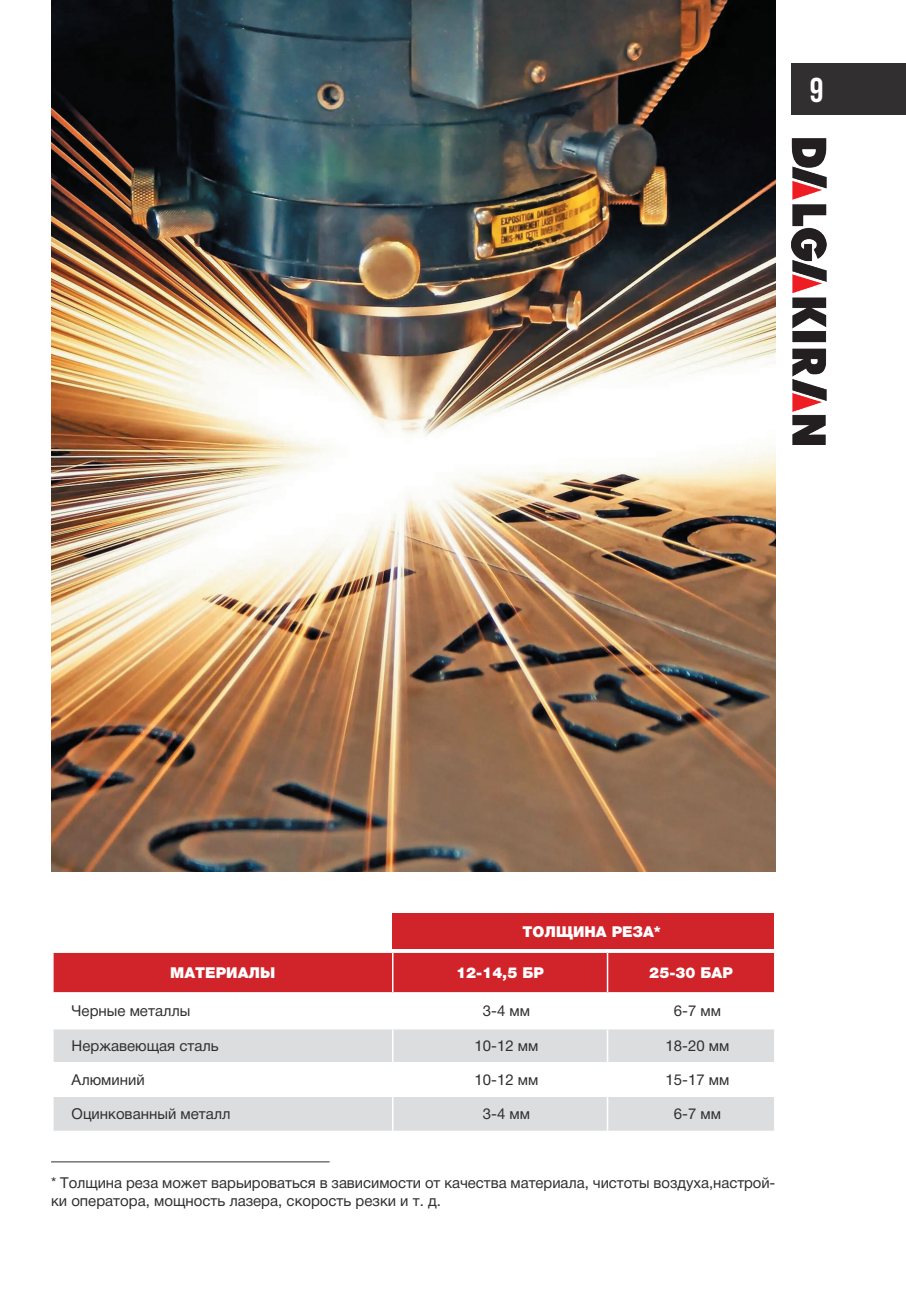
<style>
.page{position:relative;width:906px;height:1289px;background:#fff}
.page>*{position:absolute;margin:0;border:0;box-sizing:border-box;transform-origin:0 0}
.t1{font:700 34.5px "Bebas Neue";color:#fff}
.Основной{font:15px/18px "Helvetica Neue Cyr";color:#312f30}
.Основной-2{font:900 15px "Helvetica Neue Cyr";color:#fff}
</style>
<div class="page">
<img style="left:51px;top:0;width:724px;height:871px">
<div style="left:54px;top:952px;width:720px;height:40px;background:#d1232a"></div>
<svg style="left:54px;top:1029px;width:720px;height:101px;fill:#dcdddf"></svg>
<hr style="left:392px;top:952px;width:1px;height:40px;background:#fff">
<hr style="left:607px;top:952px;width:1px;height:40px;background:#fff">
<hr style="left:392px;top:1029px;width:1px;height:32px;background:#fff">
<hr style="left:607px;top:1029px;width:1px;height:32px;background:#fff">
<hr style="left:52px;top:1061px;width:341px;height:2px;background:#fff">
<hr style="left:393px;top:1061px;width:214px;height:2px;background:#fff">
<hr style="left:392px;top:1063px;width:1px;height:32px;background:#fff">
<hr style="left:607px;top:1061px;width:168px;height:2px;background:#fff">
<hr style="left:607px;top:1063px;width:1px;height:32px;background:#fff">
<hr style="left:52px;top:1095px;width:341px;height:1px;background:#fff">
<hr style="left:393px;top:1095px;width:214px;height:1px;background:#fff">
<hr style="left:392px;top:1096px;width:1px;height:34px;background:#fff">
<hr style="left:607px;top:1095px;width:168px;height:1px;background:#fff">
<hr style="left:607px;top:1096px;width:1px;height:34px;background:#fff">
<div style="left:393px;top:913px;width:381px;height:35px;background:#d1232a"></div>
<hr style="left:51px;top:1161px;width:279px;height:1px;background:#312f30">
<div style="left:791px;top:64px;width:115px;height:51px;background:#312f30"></div>
<img style="left:791px;top:138px;width:35px;height:306px">
<p class="t1" style="left:810px;top:71px;width:15px">9</p>
<p class="Основной-2" style="left:522px;top:922px;width:140px">ТОЛЩИНА РЕЗА*</p>
<p class="Основной-2" style="left:170px;top:964px;width:107px">МАТЕРИАЛЫ</p>
<p class="Основной-2" style="left:456px;top:964px;width:89px">12-14,5 БР</p>
<p class="Основной-2" style="left:649px;top:964px;width:85px">25-30 БАР</p>
<p class="Основной" style="left:72px;top:1002px;width:120px">Черные металлы</p>
<p class="Основной" style="left:483px;top:1002px;width:49px">3-4 мм</p>
<p class="Основной" style="left:674px;top:1002px;width:49px">6-7 мм</p>
<p class="Основной" style="left:72px;top:1036px;width:148px">Нержавеющая сталь</p>
<p class="Основной" style="left:474px;top:1036px;width:65px">10-12 мм</p>
<p class="Основной" style="left:665px;top:1036px;width:65px">18-20 мм</p>
<p class="Основной" style="left:72px;top:1070px;width:75px">Алюминий</p>
<p class="Основной" style="left:474px;top:1070px;width:65px">10-12 мм</p>
<p class="Основной" style="left:665px;top:1070px;width:65px">15-17 мм</p>
<p class="Основной" style="left:72px;top:1105px;width:160px">Оцинкованный металл</p>
<p class="Основной" style="left:483px;top:1105px;width:49px">3-4 мм</p>
<p class="Основной" style="left:674px;top:1105px;width:49px">6-7 мм</p>
<p class="Основной" style="left:51px;top:1173px;width:725px">* Толщина реза может варьироваться в зависимости от качества материала, чистоты воздуха,настрой&shy;ки оператора, мощность лазера, скорость резки и т. д.</p>
</div>
